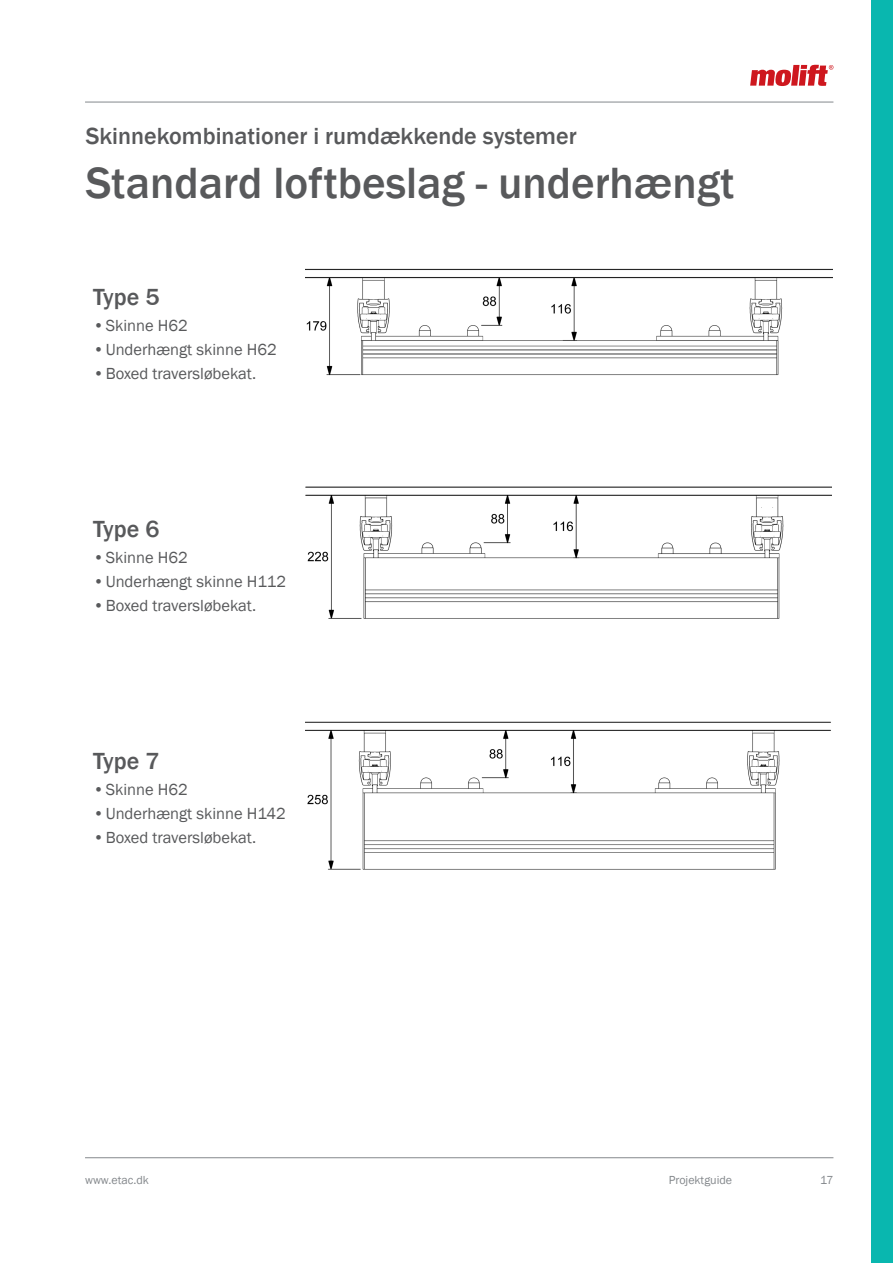
<style>
.page{position:relative;width:893px;height:1263px;background:#fff}
.page>*{position:absolute;margin:0;border:0;box-sizing:border-box;transform-origin:0 0}
.t1{font:500 45px "Franklin Gothic";color:#58595b}
.t2{font:500 24px "Franklin Gothic";color:#58595b}
.t3{font:16.5px "Franklin Gothic";color:#58595b}
.t4{font:12px "Franklin Gothic";color:#84888c}
</style>
<div class="page">
<hr style="left:85px;top:102px;width:748px;height:1px;background:#84888c">
<hr style="left:85px;top:1157px;width:748px;height:1px;background:#84888c">
<div style="left:872px;top:0;width:21px;height:1263px;background:#09b7af"></div>
<img style="left:305px;top:268px;width:528px;height:108px">
<img style="left:305px;top:486px;width:527px;height:133px">
<img style="left:305px;top:721px;width:526px;height:149px">
<svg style="left:750px;top:65px;width:83px;height:21px"></svg>
<h2 class="t2" style="left:86px;top:122px;width:492px">Skinnekombinationer i rumdækkende systemer</h2>
<h1 class="t1" style="left:86px;top:156px;width:650px">Standard loftbeslag - underhængt</h1>
<h2 class="t2" style="left:93px;top:282px;width:68px">Type 5</h2>
<p class="t3" style="left:93px;top:315px;width:96px">•Skinne H62</p>
<p class="t3" style="left:93px;top:339px;width:185px">•Underhængt skinne H62</p>
<p class="t3" style="left:93px;top:363px;width:165px">•Boxed traversløbekat.</p>
<h2 class="t2" style="left:93px;top:514px;width:68px">Type 6</h2>
<p class="t3" style="left:93px;top:547px;width:96px">•Skinne H62</p>
<p class="t3" style="left:93px;top:571px;width:195px">•Underhængt skinne H112</p>
<p class="t3" style="left:93px;top:595px;width:165px">•Boxed traversløbekat.</p>
<h2 class="t2" style="left:93px;top:746px;width:68px">Type 7</h2>
<p class="t3" style="left:93px;top:779px;width:96px">•Skinne H62</p>
<p class="t3" style="left:93px;top:803px;width:194px">•Underhængt skinne H142</p>
<p class="t3" style="left:93px;top:827px;width:165px">•Boxed traversløbekat.</p>
<p class="t4" style="left:85px;top:1173px;width:65px">www.etac.dk</p>
<p class="t4" style="left:669px;top:1173px;width:65px">Projektguide</p>
<p class="t4" style="left:820px;top:1173px;width:15px">17</p>
</div>
